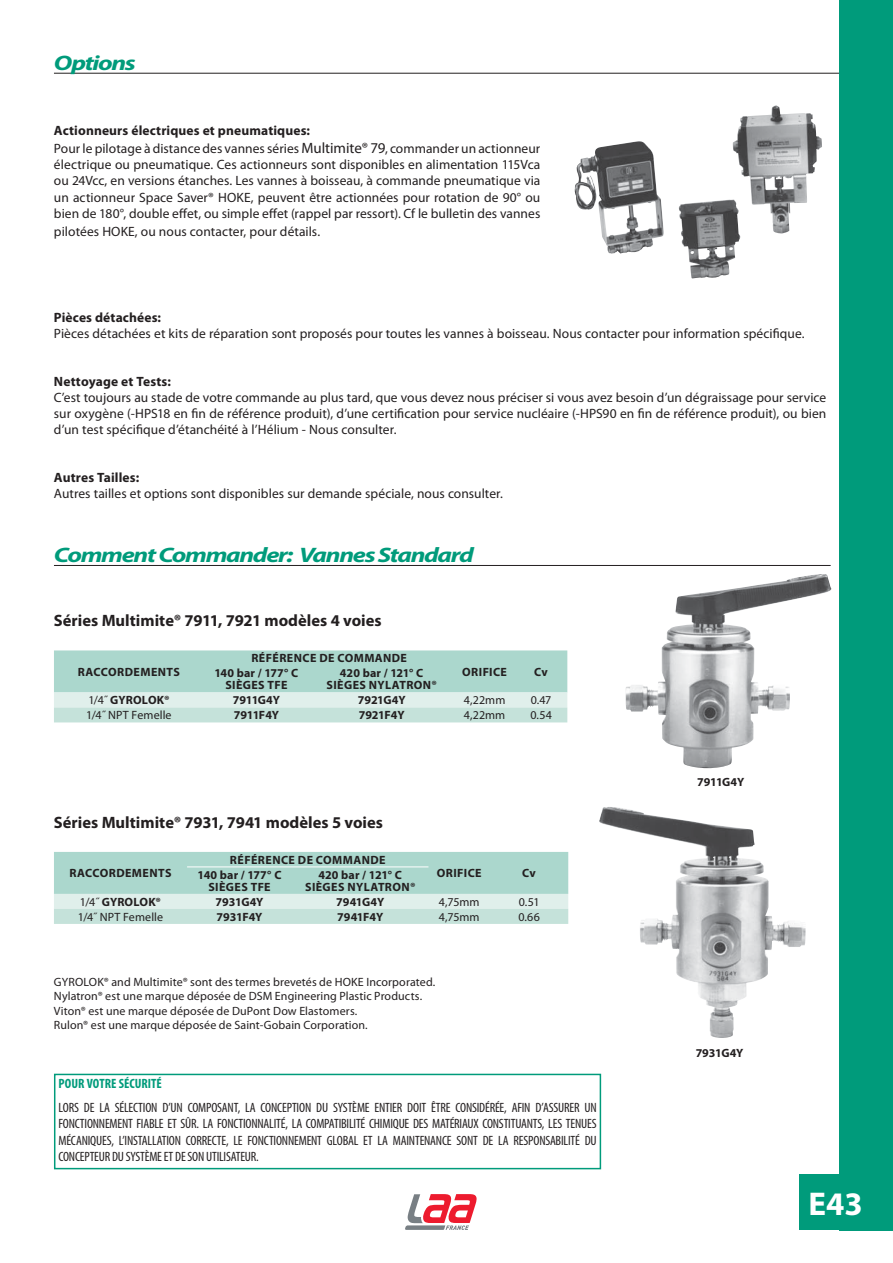
<style>
.page{position:relative;width:893px;height:1263px;background:#fff}
.page>*{position:absolute;margin:0;border:0;box-sizing:border-box;transform-origin:0 0}
.t1{font:700 33px "Myriad Pro";color:#fff}
.t2{font:italic 700 21px "Myriad Pro";letter-spacing:-.05em;color:#009b7b;scale:1.25 1}
.t3{font:700 16.5px "Myriad Pro";color:#231f20}
.t4{font:13.5px/16.2px "Myriad Pro";letter-spacing:.005em;color:#231f20;text-align:justify}
.t5{font:condensed 13.5px/16.2px "Myriad Pro";letter-spacing:-.015em;color:#231f20;text-align:justify}
.t6{font:700 13.5px "Myriad Pro";letter-spacing:.01em;color:#231f20}
.t7{font:700 condensed 13.5px "Myriad Pro";color:#009b7b}
.t8{font:12px/14.4px "Myriad Pro";letter-spacing:.01em;color:#231f20}
.t9{font:700 12px/15px "Myriad Pro";letter-spacing:.02em;color:#231f20}
.s1{font-weight:700}
.s2{font-size:15px}
.s3{font-weight:400}
</style>
<div class="page">
<div style="left:839px;top:0;width:54px;height:1230px;background:#009b7b"></div>
<div style="left:799px;top:1175px;width:73px;height:55px;background:#009b7b"></div>
<svg style="left:405px;top:1194px;width:72px;height:36px"></svg>
<hr style="left:54px;top:73px;width:785px;height:1px;background:#231f20">
<img style="left:602px;top:105px;width:220px;height:173px">
<hr style="left:54px;top:565px;width:777px;height:1px;background:#231f20">
<svg style="left:54px;top:650px;width:513px;height:72px;background:#bcded6"></svg>
<svg style="left:54px;top:852px;width:514px;height:72px;background:#bcded6"></svg>
<hr style="left:187px;top:867px;width:241px;height:1px;background:#fff">
<img style="left:599px;top:807px;width:206px;height:231px">
<img style="left:625px;top:574px;width:207px;height:195px">
<div style="left:54px;top:1074px;width:547px;height:95px;border:2px solid #009b7b"></div>
<h2 class="t2" style="left:54px;top:55px;width:67px">Options</h2>
<p class="t4" style="left:54px;top:122px;width:488px;line-height:18.1px"><span class="s1">Actionneurs électriques et pneumatiques:<br></span>Pour le pilotage à distance des vannes séries <span class="s2">Multimite® 79</span>, commander un actionneur</p>
<p class="t4" style="left:54px;top:158px;width:488px">électrique ou pneumatique. Ces actionneurs sont disponibles en alimentation 115Vca ou 24Vcc, en versions étanches. Les vannes à boisseau, à commande pneumatique via un actionneur Space Saver® HOKE, peuvent être actionnées pour rotation de 90° ou bien de 180°, double effet, ou simple effet (rappel par ressort). Cf le bulletin des vannes</p>
<p class="t4" style="left:54px;top:225px;width:268px">pilotées HOKE, ou nous contacter, pour détails.</p>
<p class="t6" style="left:54px;top:312px;width:109px">Pièces détachées:</p>
<p class="t4" style="left:54px;top:327px;width:752px">Pièces détachées et kits de réparation sont proposés pour toutes les vannes à boisseau. Nous contacter pour information spécifique.</p>
<p class="t6" style="left:54px;top:376px;width:118px">Nettoyage et Tests:</p>
<p class="t4" style="left:54px;top:391px;width:774px">C’est toujours au stade de votre commande au plus tard, que vous devez nous préciser si vous avez besoin d’un dégraissage pour service sur oxygène (-HPS18 en fin de référence produit), d’une certification pour service nucléaire (-HPS90 en fin de référence produit), ou bien d’un test spécifique d’étanchéité à l’Hélium - Nous consulter.</p>
<p class="t6" style="left:54px;top:472px;width:87px">Autres Tailles:</p>
<p class="t4" style="left:54px;top:487px;width:450px">Autres tailles et options sont disponibles sur demande spéciale, nous consulter.</p>
<h2 class="t2" style="left:54px;top:547px;width:337px">Comment Commander: Vannes Standard</h2>
<p class="t3" style="left:54px;top:615px;width:329px">Séries Multimite® 7911, 7921 modèles 4 voies</p>
<p class="t9" style="left:78px;top:666px;width:104px">RACCORDEMENTS</p>
<p class="t9" style="left:214px;top:652px;width:194px;text-indent:37px">RÉFÉRENCE DE COMMANDE<br>140 bar / 177° C</p>
<p class="t9" style="left:225px;top:679px;width:64px">SIÈGES TFE</p>
<p class="t9" style="left:327px;top:669px;width:112px;line-height:12px;text-align:center">420 bar / 121° C<br>SIÈGES NYLATRON®</p>
<p class="t9" style="left:462px;top:666px;width:46px">ORIFICE</p>
<p class="t9" style="left:534px;top:666px;width:15px">Cv</p>
<p class="t9" style="left:88px;top:694px;width:83px"><span class="s3">1/4˝</span> GYROLOK®</p>
<p class="t9" style="left:233px;top:694px;width:49px">7911G4Y</p>
<p class="t9" style="left:358px;top:694px;width:49px">7921G4Y</p>
<p class="t8" style="left:464px;top:694px;width:43px">4,22mm</p>
<p class="t8" style="left:531px;top:694px;width:22px">0.47</p>
<p class="t8" style="left:86px;top:709px;width:87px">1/4˝ NPT Femelle</p>
<p class="t9" style="left:234px;top:709px;width:47px">7911F4Y</p>
<p class="t9" style="left:359px;top:709px;width:47px">7921F4Y</p>
<p class="t8" style="left:464px;top:709px;width:43px">4,22mm</p>
<p class="t8" style="left:530px;top:709px;width:23px">0.54</p>
<p class="t3" style="left:54px;top:816px;width:330px">Séries Multimite® 7931, 7941 modèles 5 voies</p>
<p class="t9" style="left:69px;top:867px;width:104px">RACCORDEMENTS</p>
<p class="t9" style="left:198px;top:854px;width:190px;text-indent:32px">RÉFÉRENCE DE COMMANDE<br>140 bar / 177° C</p>
<p class="t9" style="left:208px;top:881px;width:64px">SIÈGES TFE</p>
<p class="t9" style="left:305px;top:870px;width:112px;line-height:12px;text-align:center">420 bar / 121° C<br>SIÈGES NYLATRON®</p>
<p class="t9" style="left:437px;top:867px;width:46px">ORIFICE</p>
<p class="t9" style="left:522px;top:867px;width:15px">Cv</p>
<p class="t9" style="left:80px;top:896px;width:83px"><span class="s3">1/4˝</span> GYROLOK®</p>
<p class="t9" style="left:216px;top:896px;width:49px">7931G4Y</p>
<p class="t9" style="left:336px;top:896px;width:50px">7941G4Y</p>
<p class="t8" style="left:439px;top:896px;width:42px">4,75mm</p>
<p class="t8" style="left:519px;top:896px;width:22px">0.51</p>
<p class="t8" style="left:78px;top:911px;width:87px">1/4˝ NPT Femelle</p>
<p class="t9" style="left:217px;top:911px;width:47px">7931F4Y</p>
<p class="t9" style="left:337px;top:911px;width:48px">7941F4Y</p>
<p class="t8" style="left:439px;top:911px;width:42px">4,75mm</p>
<p class="t8" style="left:518px;top:911px;width:23px">0.66</p>
<p class="t8" style="left:54px;top:976px;width:383px">GYROLOK® and Multimite® sont des termes brevetés de HOKE Incorporated.<br>Nylatron® est une marque déposée de DSM Engineering Plastic Products.<br>Viton® est une marque déposée de DuPont Dow Elastomers.<br>Rulon® est une marque déposée de Saint-Gobain Corporation.</p>
<p class="t7" style="left:58px;top:1079px;width:105px">POUR VOTRE SÉCURITÉ</p>
<p class="t5" style="left:58px;top:1101px;width:540px">LORS DE LA SÉLECTION D’UN COMPOSANT, LA CONCEPTION DU SYSTÈME ENTIER DOIT ÊTRE CONSIDÉRÉE, AFIN D’ASSURER UN FONCTIONNEMENT FIABLE ET SÛR. LA FONCTIONNALITÉ, LA COMPATIBILITÉ CHIMIQUE DES MATÉRIAUX CONSTITUANTS, LES TENUES MÉCANIQUES, L’INSTALLATION CORRECTE, LE FONCTIONNEMENT GLOBAL ET LA MAINTENANCE SONT DE LA RESPONSABILITÉ DU CONCEPTEUR DU SYSTÈME ET DE SON UTILISATEUR.</p>
<p class="t9" style="left:697px;top:776px;width:49px">7911G4Y</p>
<p class="t9" style="left:696px;top:1046px;width:49px">7931G4Y</p>
<h1 class="t1" style="left:808px;top:1191px;width:56px">E43</h1>
</div>
